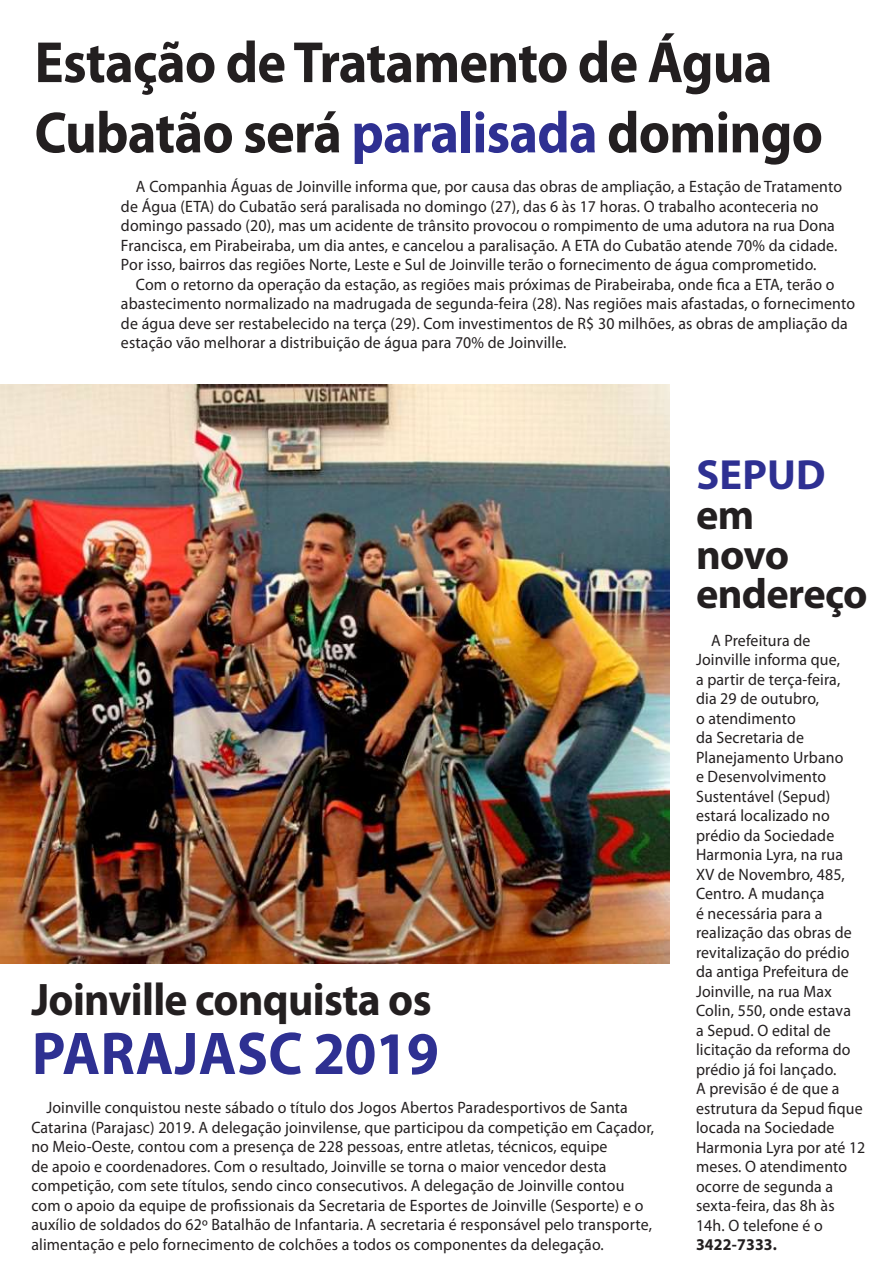
<style>
.page{position:relative;width:893px;height:1263px;background:#fff}
.page>*{position:absolute;margin:0;border:0;box-sizing:border-box;transform-origin:0 0}
.t1{font:700 60.75px "Myriad Pro";letter-spacing:.005em;color:#2e3092;scale:.95 1}
.t2{font:700 58.5px/70.3px "Myriad Pro";letter-spacing:-.015em;color:#231f20;scale:.93 1}
.t3{font:700 45.75px "Myriad Pro";letter-spacing:-.015em;color:#231f20;scale:.95 1}
.t4{font:700 42.3px/39.6px "Myriad Pro";letter-spacing:-.015em;color:#231f20}
.t5{font:700 42.3px "Myriad Pro";letter-spacing:.005em;color:#2e3092}
.t6{font:16.5px/19.5px "Myriad Pro";letter-spacing:.01em;color:#231f20;scale:.96 1}
.t7{font:700 16.5px "Myriad Pro";letter-spacing:.01em;color:#231f20;scale:.96 1}
.s1{color:#2e3092}
</style>
<div class="page">
<img style="left:0;top:384px;width:670px;height:579px">
<h2 class="t2" style="left:35px;top:25px;width:849px">Estação de Tratamento de Água<br>Cubatão será <span class="s1">paralisada</span> domingo</h2>
<p class="t6" style="left:121px;top:177px;width:753px;text-indent:15px">A Companhia Águas de Joinville informa que, por causa das obras de ampliação, a Estação de Tratamento de Água (ETA) do Cubatão será paralisada no domingo (27), das 6 às 17 horas. O trabalho aconteceria no domingo passado (20), mas um acidente de trânsito provocou o rompimento de uma adutora na rua Dona Francisca, em Pirabeiraba, um dia antes, e cancelou a paralisação. A ETA do Cubatão atende 70% da cidade.<br>Por isso, bairros das regiões Norte, Leste e Sul de Joinville terão o fornecimento de água comprometido.</p>
<p class="t6" style="left:121px;top:274px;width:766px;text-indent:15px">Com o retorno da operação da estação, as regiões mais próximas de Pirabeiraba, onde fica a ETA, terão o abastecimento normalizado na madrugada de segunda-feira (28). Nas regiões mais afastadas, o fornecimento de água deve ser restabelecido na terça (29). Com investimentos de R$ 30 milhões, as obras de ampliação da estação vão melhorar a distribuição de água para 70% de Joinville.</p>
<h3 class="t3" style="left:31px;top:970px;width:423px">Joinville conquista os</h3>
<h1 class="t1" style="left:32px;top:1014px;width:430px">PARAJASC 2019</h1>
<p class="t6" style="left:31px;top:1097px;width:650px;text-indent:15px">Joinville conquistou neste sábado o título dos Jogos Abertos Paradesportivos de Santa Catarina (Parajasc) 2019. A delegação joinvilense, que participou da competição em Caçador, no Meio-Oeste, contou com a presença de 228 pessoas, entre atletas, técnicos, equipe<br>de apoio e coordenadores. Com o resultado, Joinville se torna o maior vencedor desta competição, com sete títulos, sendo cinco consecutivos. A delegação de Joinville contou com o apoio da equipe de profissionais da Secretaria de Esportes de Joinville (Sesporte) e o auxílio de soldados do 62º Batalhão de Infantaria. A secretaria é responsável pelo transporte, alimentação e pelo fornecimento de colchões a todos os componentes da delegação.</p>
<h3 class="t5" style="left:696px;top:447px;width:131px">SEPUD</h3>
<h3 class="t4" style="left:696px;top:493px;width:173px">em<br>novo endereço</h3>
<p class="t6" style="left:696px;top:630px;width:178px;text-indent:15px">A Prefeitura de<br>Joinville informa que,<br>a partir de terça-feira,<br>dia 29 de outubro,<br>o atendimento<br>da Secretaria de<br>Planejamento Urbano<br>e Desenvolvimento<br>Sustentável (Sepud) estará localizado no prédio da Sociedade<br>Harmonia Lyra, na rua<br>XV de Novembro, 485,<br>Centro. A mudança<br>é necessária para a realização das obras de revitalização do prédio da antiga Prefeitura de<br>Joinville, na rua Max<br>Colin, 550, onde estava<br>a Sepud. O edital de licitação da reforma do prédio já foi lançado.<br>A previsão é de que a estrutura da Sepud fique locada na Sociedade<br>Harmonia Lyra por até 12 meses. O atendimento ocorre de segunda a sexta-feira, das 8h às<br>14h. O telefone é o</p>
<p class="t7" style="left:696px;top:1234px;width:86px">3422-7333.</p>
</div>
